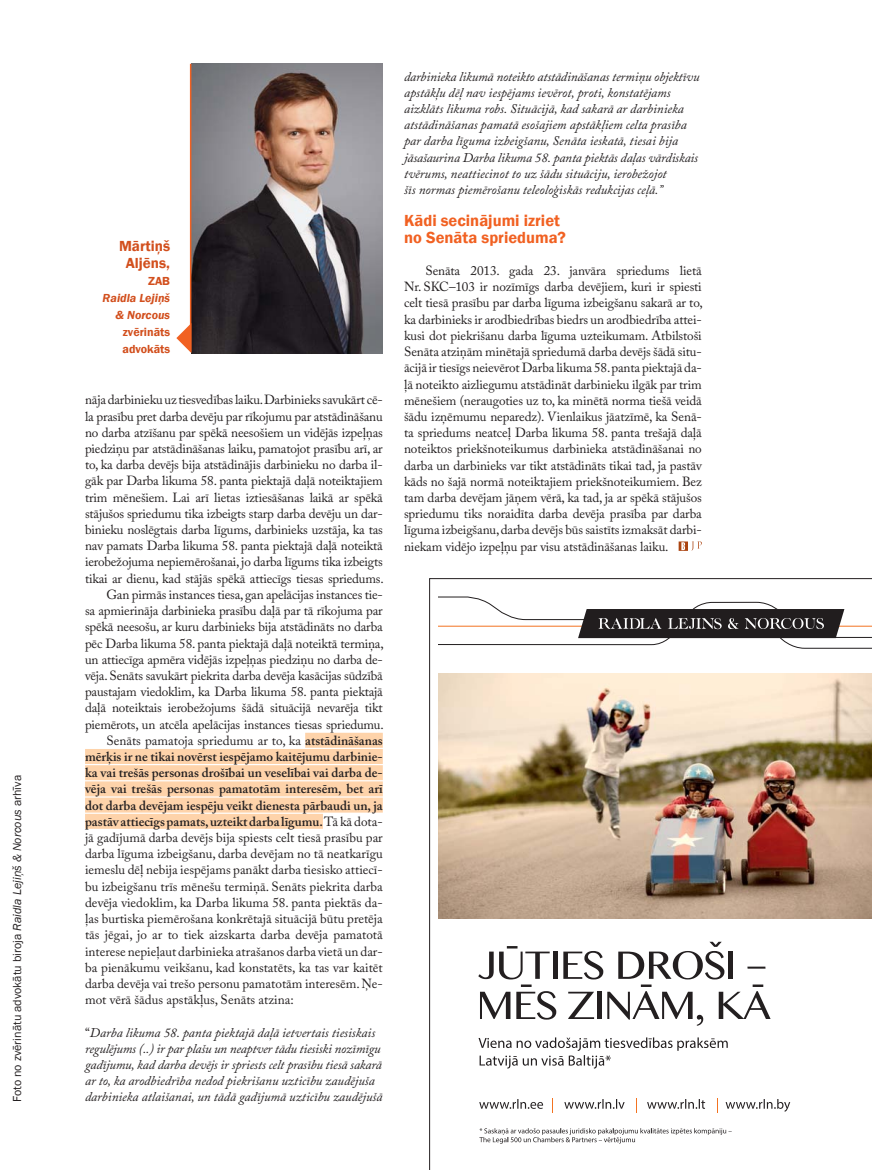
<style>
.page{position:relative;width:872px;height:1170px;background:#fff}
.page>*{position:absolute;margin:0;border:0;box-sizing:border-box;transform-origin:0 0}
.t1{font:600 16.5px/16.2px "Franklin Gothic";color:#f16122}
.t2{font:600 15px/17px "Franklin Gothic";color:#d24f1d;text-align:center}
.t3{font:13.2px/16.2px "Adobe Caslon Pro";letter-spacing:-.015em;color:#231f20;text-align:justify}
.t4{font:italic 13.2px/16.2px "Adobe Caslon Pro";color:#231f20}
.t5{font:600 13.2px "Adobe Caslon Pro";color:#231f20}
.t6{font:12px "Franklin Gothic";color:#231f20}
.t7{font:600 12px/17px "Franklin Gothic";color:#d24f1d}
.t8{font:italic 600 12px/17px "Franklin Gothic";color:#d24f1d;text-align:right}
.s1{font-style:italic}
.s2{font-weight:600}
.s3{font-weight:400}
.s4{font-style:normal}
</style>
<div class="page">
<svg style="left:429px;top:578px;width:443px;height:591px"></svg>
<svg style="left:479px;top:1098px;width:64px;height:10px"></svg>
<svg style="left:552px;top:1097px;width:1px;height:15px"></svg>
<svg style="left:564px;top:1098px;width:60px;height:10px"></svg>
<svg style="left:636px;top:1097px;width:1px;height:15px"></svg>
<svg style="left:647px;top:1098px;width:58px;height:10px"></svg>
<svg style="left:717px;top:1097px;width:1px;height:15px"></svg>
<svg style="left:725px;top:1098px;width:65px;height:13px"></svg>
<svg style="left:438px;top:596px;width:434px;height:53px"></svg>
<svg style="left:478px;top:1037px;width:249px;height:31px"></svg>
<svg style="left:479px;top:1127px;width:252px;height:16px"></svg>
<hr style="left:553px;top:951px;width:4px;height:27px;background:#231f20">
<svg style="left:478px;top:945px;width:78px;height:74px"></svg>
<svg style="left:563px;top:941px;width:207px;height:84px"></svg>
<img style="left:438px;top:673px;width:434px;height:245px">
<div style="left:305px;top:732px;width:78px;height:15px;background:#fed3aa"></div>
<div style="left:85px;top:749px;width:298px;height:15px;background:#fed3aa"></div>
<div style="left:85px;top:765px;width:298px;height:15px;background:#fed3aa"></div>
<div style="left:85px;top:781px;width:298px;height:15px;background:#fed3aa"></div>
<div style="left:85px;top:797px;width:298px;height:15px;background:#fed3aa"></div>
<div style="left:85px;top:813px;width:238px;height:15px;background:#fed3aa"></div>
<img style="left:191px;top:64px;width:192px;height:289px">
<svg style="left:176px;top:323px;width:15px;height:30px"></svg>
<hr style="left:190px;top:64px;width:1px;height:287px;background:#f16122">
<svg style="left:678px;top:541px;width:24px;height:10px"></svg>
<p class="t6" style="left:10px;top:1101px;width:328px;rotate:-90deg">Foto no zvērinātu advokātu biroja <span class="s1">Raidla Lejiņš &amp; Norcous</span> arhīva</p>
<p class="t2" style="left:119px;top:237px;width:53px">Mār tiņš<br>Al jēns,</p>
<p class="t7" style="left:148px;top:272px;width:24px">ZAB</p>
<p class="t8" style="left:103px;top:289px;width:69px">Raid la Le jiņš &amp; No rco us</p>
<p class="t7" style="left:123px;top:323px;width:49px">zvē ri nāts ad vo kāts</p>
<p class="t3" style="left:85px;top:393px;width:299px">nā ja dar bi nie ku uz ties ve dī bas lai ku. Dar bi nieks sa vu kārt cē-</p>
<p class="t3" style="left:85px;top:409px;width:299px">la pra sī bu pret dar ba de vē ju par rī ko ju mu par at stā di nā ša nu</p>
<p class="t3" style="left:85px;top:425px;width:299px">no dar ba at zī ša nu par spē kā ne eso šiem un vi dē jās iz peļ ņas</p>
<p class="t3" style="left:85px;top:442px;width:299px">pie dzi ņu par at stā di nā ša nas lai ku, pa ma to jot pra sī bu arī, ar</p>
<p class="t3" style="left:85px;top:458px;width:299px">to, ka dar ba de vējs bi ja at stā di nā jis dar bi nie ku no dar ba il-</p>
<p class="t3" style="left:85px;top:474px;width:299px">gāk par Dar ba li ku ma 58. pan ta piekt ajā da ļā no teik ta jiem</p>
<p class="t3" style="left:85px;top:490px;width:299px">trim mē ne šiem. Lai arī lie tas iz tie sā ša nas lai kā ar spē kā</p>
<p class="t3" style="left:85px;top:506px;width:299px">stā ju šos sprie du mu ti ka iz beigts starp dar ba de vē ju un dar-</p>
<p class="t3" style="left:85px;top:523px;width:299px">bi nie ku no slēg tais dar ba lī gums, dar bi nieks uz stā ja, ka tas</p>
<p class="t3" style="left:85px;top:539px;width:299px">nav pa mats Dar ba li ku ma 58. pan ta piekt ajā da ļā no teik tā</p>
<p class="t3" style="left:85px;top:555px;width:299px">ie ro be žo ju ma ne pie mē ro ša nai, jo dar ba lī gums ti ka iz beigts</p>
<p class="t3" style="left:85px;top:571px;width:300px">ti kai ar die nu, kad stā jās spē kā at tie cīgs tie sas sprie dums.</p>
<p class="t3" style="left:106px;top:587px;width:278px">Gan pirm ās in stan ces tie sa, gan ape lā ci jas in stan ces tie-</p>
<p class="t3" style="left:85px;top:604px;width:299px">sa ap mie ri nā ja dar bi nie ka pra sī bu da ļā par tā rī ko ju ma par</p>
<p class="t3" style="left:85px;top:620px;width:299px">spē kā ne eso šu, ar ku ru dar bi nieks bi ja at stā di nāts no dar ba</p>
<p class="t3" style="left:85px;top:636px;width:300px">pēc Dar ba li ku ma 58. pan ta piekt ajā da ļā no teik tā ter mi ņa,</p>
<p class="t3" style="left:85px;top:652px;width:299px">un at tie cī ga ap mē ra vi dē jās iz peļ ņas pie dzi ņu no dar ba de-</p>
<p class="t3" style="left:85px;top:668px;width:299px">vē ja. Se nāts sa vu kārt pie kri ta dar ba de vē ja ka sā ci jas sū dzī bā</p>
<p class="t3" style="left:85px;top:685px;width:299px">paus ta jam vie dok lim, ka Dar ba li ku ma 58. pan ta piekt ajā</p>
<p class="t3" style="left:85px;top:701px;width:299px">da ļā no teik tais ie ro be žo jums šā dā si tu āci jā ne va rē ja tikt</p>
<p class="t3" style="left:85px;top:717px;width:300px">pie mē rots, un at cē la ape lā ci jas in stan ces tie sas sprie du mu.</p>
<p class="t3" style="left:106px;top:733px;width:278px">Se nāts pa ma to ja sprie du mu ar to, ka <span class="s2">at stā di nā ša nas</span></p>
<p class="t5" style="left:85px;top:751px;width:299px">mēr ķis ir ne ti kai no vērst ie spē ja mo kai tē ju mu dar bi nie-</p>
<p class="t5" style="left:85px;top:767px;width:299px">ka vai tre šās per so nas dro šī bai un ve se lī bai vai dar ba de-</p>
<p class="t5" style="left:85px;top:784px;width:299px">vē ja vai tre šās per so nas pa ma to tām in te re sēm, bet arī</p>
<p class="t5" style="left:85px;top:800px;width:299px">dot dar ba de vē jam ie spē ju veikt die nes ta pār bau di un, ja</p>
<p class="t5" style="left:85px;top:816px;width:299px">pas tāv at tie cīgs pa mats, uz teikt dar ba lī gu mu. <span class="s3">Tā kā do ta-</span></p>
<p class="t3" style="left:85px;top:830px;width:299px">jā ga dī ju mā dar ba de vējs bi ja spiests celt tie sā pra sī bu par</p>
<p class="t3" style="left:85px;top:847px;width:299px">dar ba lī gu ma iz beig ša nu, dar ba de vē jam no tā ne at ka rī gu</p>
<p class="t3" style="left:85px;top:863px;width:299px">ie mes lu dēļ ne bi ja ie spē jams pa nākt dar ba tie sis ko at tie cī-</p>
<p class="t3" style="left:85px;top:879px;width:299px">bu iz beig ša nu trīs mē ne šu ter mi ņā. Se nāts pie kri ta dar ba</p>
<p class="t3" style="left:85px;top:895px;width:299px">de vē ja vie dok lim, ka Dar ba li ku ma 58. pan ta piekt ās da-</p>
<p class="t3" style="left:85px;top:911px;width:299px">ļas bur tis ka pie mē ro ša na kon krē ta jā si tu āci jā bū tu pre tē ja</p>
<p class="t3" style="left:85px;top:928px;width:299px">tās jē gai, jo ar to tiek aiz skar ta dar ba de vē ja pa ma to tā</p>
<p class="t3" style="left:85px;top:944px;width:299px">in te re se ne pie ļaut dar bi nie ka at ra ša nos dar ba vie tā un dar-</p>
<p class="t3" style="left:85px;top:960px;width:299px">ba pie nā ku mu veik ša nu, kad kon sta tēts, ka tas var kai tēt</p>
<p class="t3" style="left:85px;top:976px;width:299px">dar ba de vē ja vai tre šo per so nu pa ma to tām in te re sēm. Ņe-</p>
<p class="t3" style="left:85px;top:992px;width:210px">mot vē rā šā dus ap stāk ļus, Se nāts at zi na:</p>
<p class="t4" style="left:85px;top:1025px;width:299px"><span class="s4">“</span>Dar ba li ku ma 58. pan ta piekt ajā da ļā ie tver tais tie sis kais re gu lē jums (..) ir par pla šu un ne ap tver tā du tie sis ki no zī mī gu ga dī ju mu, kad dar ba de vējs ir spriests celt pra sī bu tie sā sa ka rā ar to, ka arod bied rī ba ne dod pie kri ša nu uz ti cī bu zau dē ju ša dar bi nie ka at lai ša nai, un tā dā ga dī ju mā uz ti cī bu zau dē ju šā</p>
<p class="t4" style="left:404px;top:69px;width:297px">dar bi nie ka li ku mā no teik to at stā di nā ša nas ter mi ņu ob jek tī vu ap stāk ļu dēļ nav ie spē jams ie vē rot, pro ti, kon sta tē jams<br>aiz klāts li ku ma robs. Si tu āci jā, kad sa ka rā ar dar bi nie ka<br>at stā di nā ša nas pa ma tā eso ša jiem ap stāk ļiem cel ta pra sī ba par dar ba lī gu ma iz beig ša nu, Se nā ta ie ska tā, tie sai bi ja<br>jā sa šau ri na Dar ba li ku ma 58. pan ta piekt ās da ļas vār dis kais tvē rums, ne at tie ci not to uz šā du si tu āci ju, ie ro be žo jot<br>šīs nor mas pie mē ro ša nu te leo lo ģis kās re duk ci jas ce ļā.”</p>
<p class="t1" style="left:404px;top:212px;width:163px">Kā di se ci nā ju mi iz riet no Se nā ta sprie du ma?</p>
<p class="t3" style="left:404px;top:264px;width:300px;text-indent:21px">Se nā ta 2013. ga da 23. jan vā ra sprie dums lie tā Nr. SKC–103 ir no zī mīgs dar ba de vē jiem, ku ri ir spies ti celt tie sā pra sī bu par dar ba lī gu ma iz beig ša nu sa ka rā ar to, ka dar bi nieks ir arod bied rī bas biedrs un arod bied rī ba at tei&shy;ku si dot pie kri ša nu dar ba lī gu ma uz tei ku mam. At bil sto ši Se nā ta at zi ņām mi nē ta jā sprie du mā dar ba de vējs šā dā si tu&shy;āci jā ir tie sīgs neie vē rot Dar ba li ku ma 58. pan ta piekt ajā da&shy;ļā no teik to aiz lie gu mu at stā di nāt dar bi nie ku il gāk par trim mē ne šiem (ne rau go ties uz to, ka mi nē tā nor ma tie šā vei dā šā du iz ņē mu mu ne pa redz). Vien lai kus jā at zī mē, ka Se nā&shy;ta sprie dums ne at ceļ Dar ba li ku ma 58. pan ta tre ša jā da ļā no teik tos priekš no tei ku mus dar bi nie ka at stā di nā ša nai no dar ba un dar bi nieks var tikt at stā di nāts ti kai tad, ja pas tāv kāds no ša jā nor mā no teik ta jiem priekš no tei ku miem. Bez tam dar ba de vē jam jā ņem vē rā, ka tad, ja ar spē kā stā ju šos sprie du mu tiks no rai dī ta dar ba de vē ja pra sī ba par dar ba lī gu ma iz beig ša nu, dar ba de vējs būs sais tīts iz mak sāt dar bi&shy;nie kam vi dē jo iz peļ ņu par vi su at stā di nā ša nas lai ku.</p>
</div>
